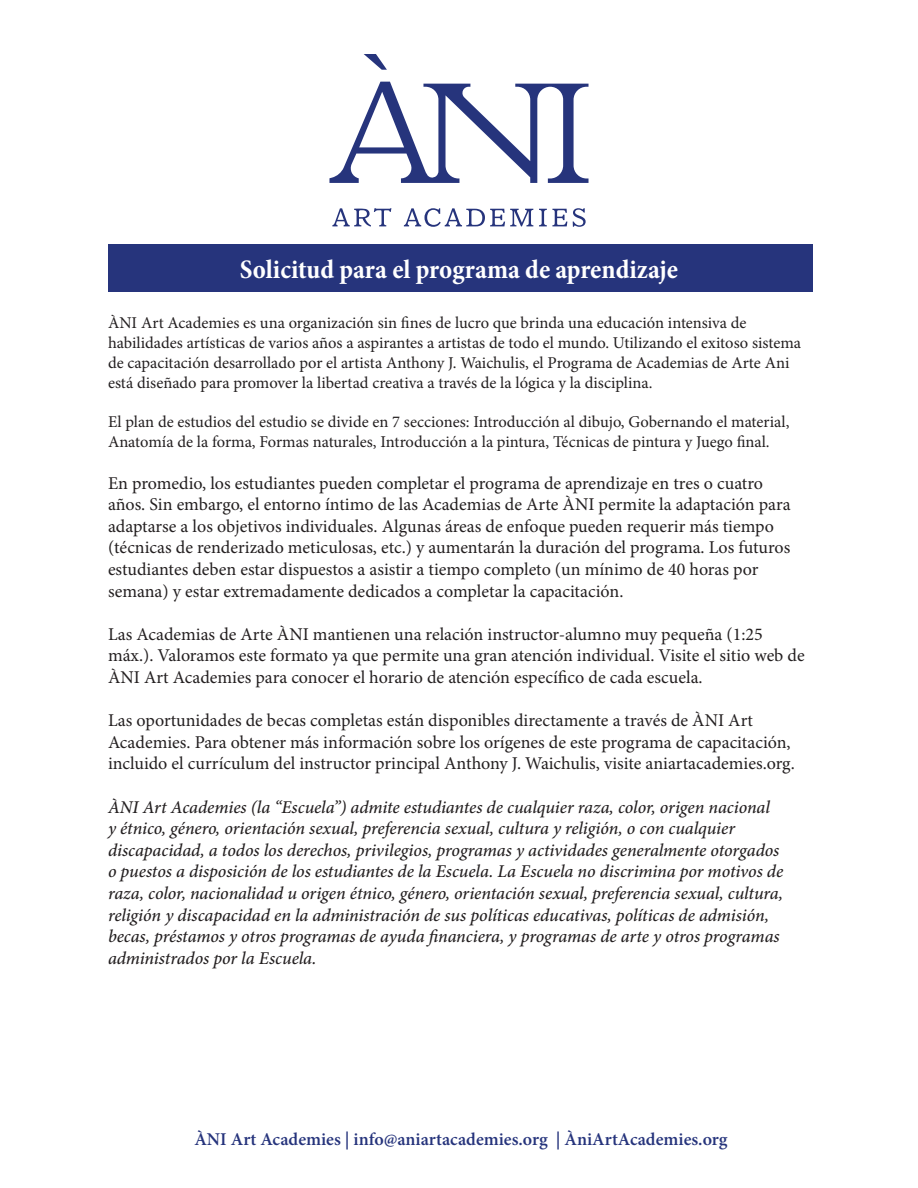
<style>
.page{position:relative;width:918px;height:1188px;background:#fff}
.page>*{position:absolute;margin:0;border:0;box-sizing:border-box;transform-origin:0 0}
.t1{font:700 condensed 27px "Minion Pro";color:#fff}
.t2{font:18px/21.6px "Minion Pro";color:#231f20}
.t3{font:italic 500 18px/21.6px "Minion Pro";letter-spacing:-.005em;color:#231f20}
.t4{font:600 18px "Minion Pro";color:#26347c}
.t5{font:16.5px/19.8px "Minion Pro";color:#231f20}
</style>
<div class="page">
<div style="left:108px;top:244px;width:704px;height:48px;background:#26347c"></div>
<svg style="left:329px;top:54px;width:260px;height:129px"></svg>
<svg style="left:332px;top:208px;width:59px;height:19px"></svg>
<svg style="left:404px;top:208px;width:129px;height:19px"></svg>
<svg style="left:539px;top:209px;width:28px;height:17px"></svg>
<svg style="left:573px;top:208px;width:13px;height:19px"></svg>
<p class="t1" style="left:240px;top:251px;width:440px">Solicitud para el programa de aprendizaje</p>
<p class="t5" style="left:108px;top:313px;width:695px">ÀNI Art Academies es una organización sin fines de lucro que brinda una educación intensiva de habilidades artísticas de varios años a aspirantes a artistas de todo el mundo. Utilizando el exitoso sistema de capacitación desarrollado por el artista Anthony J. Waichulis, el Programa de Academias de Arte Ani está diseñado para promover la libertad creativa a través de la lógica y la disciplina.</p>
<p class="t5" style="left:108px;top:412px;width:683px">El plan de estudios del estudio se divide en 7 secciones: Introducción al dibujo, Gobernando el material,<br>Anatomía de la forma, Formas naturales, Introducción a la pintura, Técnicas de pintura y Juego final.</p>
<p class="t2" style="left:108px;top:472px;width:684px">En promedio, los estudiantes pueden completar el programa de aprendizaje en tres o cuatro años. Sin embargo, el entorno íntimo de las Academias de Arte ÀNI permite la adaptación para adaptarse a los objetivos individuales. Algunas áreas de enfoque pueden requerir más tiempo (técnicas de renderizado meticulosas, etc.) y aumentarán la duración del programa. Los futuros estudiantes deben estar dispuestos a asistir a tiempo completo (un mínimo de 40 horas por semana) y estar extremadamente dedicados a completar la capacitación.</p>
<p class="t2" style="left:108px;top:623px;width:698px">Las Academias de Arte ÀNI mantienen una relación instructor-alumno muy pequeña (1:25 máx.). Valoramos este formato ya que permite una gran atención individual. Visite el sitio web de<br>ÀNI Art Academies para conocer el horario de atención específico de cada escuela.</p>
<p class="t2" style="left:108px;top:710px;width:688px">Las oportunidades de becas completas están disponibles directamente a través de ÀNI Art<br>Academies. Para obtener más información sobre los orígenes de este programa de capacitación, incluido el currículum del instructor principal Anthony J. Waichulis, visite aniartacademies.org.</p>
<p class="t3" style="left:108px;top:796px;width:677px">ÀNI Art Academies (la “Escuela”) admite estudiantes de cualquier raza, color, origen nacional<br>y étnico, género, orientación sexual, preferencia sexual, cultura y religión, o con cualquier discapacidad, a todos los derechos, privilegios, programas y actividades generalmente otorgados o puestos a disposición de los estudiantes de la Escuela. La Escuela no discrimina por motivos de raza, color, nacionalidad u origen étnico, género, orientación sexual, preferencia sexual, cultura, religión y discapacidad en la administración de sus políticas educativas, políticas de admisión, becas, préstamos y otros programas de ayuda financiera, y programas de arte y otros programas administrados por la Escuela.</p>
<p class="t4" style="left:194px;top:1127px;width:535px">ÀNI Art Academies | info@aniartacademies.org | ÀniArtAcademies.org</p>
</div>
